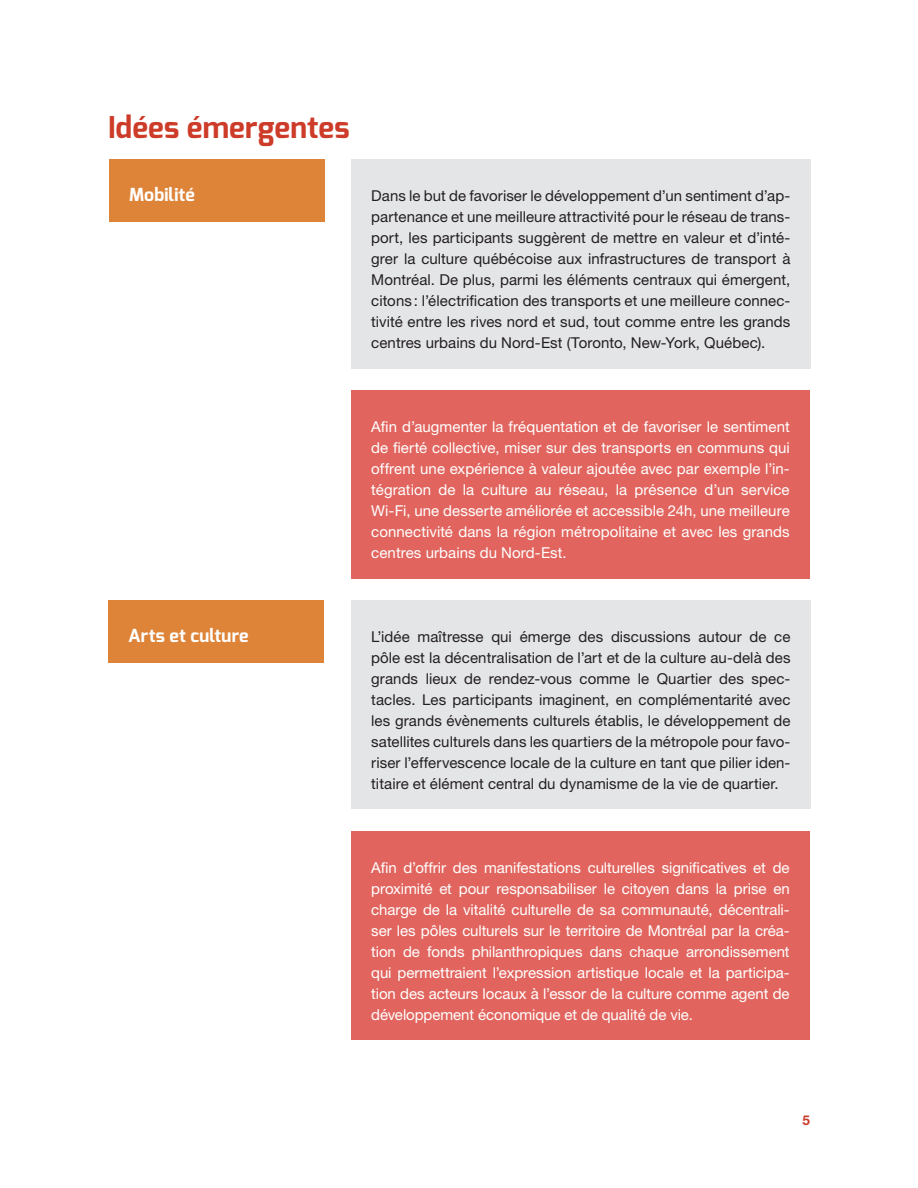
<style>
.page{position:relative;width:918px;height:1188px;background:#fff}
.page>*{position:absolute;margin:0;border:0;box-sizing:border-box;transform-origin:0 0}
.Titres{font:700 30px "Exo";letter-spacing:.005em;color:#cd3b29}
.Sous_titres{font:700 18px "Exo";letter-spacing:.005em;color:#fff}
.t1{font:15px/21px "Helvetica Neue LT Std";letter-spacing:.005em;color:#231f20;text-align:justify}
.t2{font:15px/21px "Helvetica Neue LT Std";color:#fff;text-align:justify}
.t3{font:700 13.5px "Helvetica Neue LT Std";color:#cd3b29}
</style>
<div class="page">
<div style="left:351px;top:159px;width:460px;height:209px;background:#e4e5e7"></div>
<div style="left:351px;top:601px;width:460px;height:208px;background:#e4e5e7"></div>
<div style="left:351px;top:390px;width:459px;height:188px;background:#e1655e"></div>
<div style="left:351px;top:832px;width:459px;height:208px;background:#e1655e"></div>
<div style="left:109px;top:159px;width:216px;height:62px;background:#de8439"></div>
<div style="left:108px;top:600px;width:216px;height:62px;background:#de8439"></div>
<p class="Titres" style="left:108px;top:108px;width:243px">Idées émergentes</p>
<p class="Sous_titres" style="left:129px;top:183px;width:67px">Mobilité</p>
<p class="t1" style="left:371px;top:185px;width:421px">Dans le but de favoriser le développement d’un sentiment d’ap&shy;partenance et une meilleure attractivité pour le réseau de trans&shy;port, les participants suggèrent de mettre en valeur et d’inté&shy;grer la culture québécoise aux infrastructures de transport à Montréal. De plus, parmi les éléments centraux qui émergent, citons : l’électrification des transports et une meilleure connec&shy;tivité entre les rives nord et sud, tout comme entre les grands centres urbains du Nord-Est (Toronto, New-York, Québec).</p>
<p class="Sous_titres" style="left:128px;top:624px;width:122px">Arts et culture</p>
<p class="t2" style="left:371px;top:416px;width:420px">Afin d’augmenter la fréquentation et de favoriser le sentiment de fierté collective, miser sur des transports en communs qui offrent une expérience à valeur ajoutée avec par exemple l’in&shy;tégration de la culture au réseau, la présence d’un service Wi-Fi, une desserte améliorée et accessible 24h, une meilleure connectivité dans la région métropolitaine et avec les grands centres urbains du Nord-Est.</p>
<p class="t1" style="left:371px;top:626px;width:421px">L’idée maîtresse qui émerge des discussions autour de ce pôle est la décentralisation de l’art et de la culture au-delà des grands lieux de rendez-vous comme le Quartier des spec&shy;tacles. Les participants imaginent, en complémentarité avec les grands évènements culturels établis, le développement de satellites culturels dans les quartiers de la métropole pour favo&shy;riser l’effervescence locale de la culture en tant que pilier iden&shy;titaire et élément central du dynamisme de la vie de quartier.</p>
<p class="t2" style="left:371px;top:857px;width:420px">Afin d’offrir des manifestations culturelles significatives et de proximité et pour responsabiliser le citoyen dans la prise en charge de la vitalité culturelle de sa communauté, décentrali&shy;ser les pôles culturels sur le territoire de Montréal par la créa&shy;tion de fonds philanthropiques dans chaque arrondissement qui permettraient l’expression artistique locale et la participa&shy;tion des acteurs locaux à l’essor de la culture comme agent de développement économique et de qualité de vie.</p>
<p class="t3" style="left:802px;top:1112px;width:9px">5</p>
</div>
